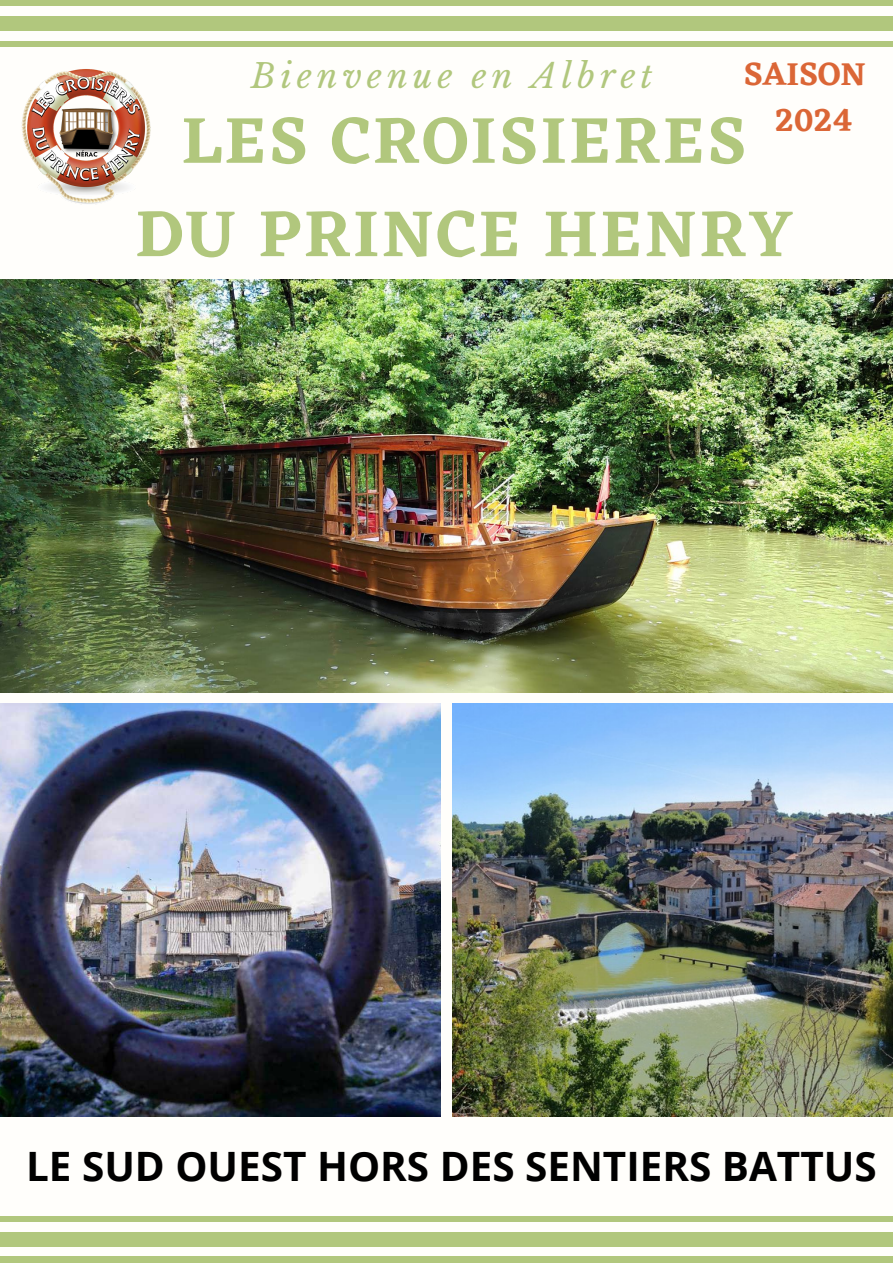
<style>
.page{position:relative;width:893px;height:1264px;background:#fff}
.page>*{position:absolute;margin:0;border:0;box-sizing:border-box;transform-origin:0 0}
.t1{font:600 67.35px/93.3px "Eczar";letter-spacing:.04em;color:#b1c77d;text-align:center}
.t2{font:700 40.5px "Open Sans";color:#000}
.t3{font:italic 33.15px "Libre Baskerville";letter-spacing:.15em;color:#b1c77d}
.t4{font:600 33px "Eczar";color:#db6636}
</style>
<div class="page">
<div style="left:0;top:0;width:892px;height:1262px;background:#fffefb"></div>
<img style="left:0;top:280px;width:892px;height:412px">
<img style="left:0;top:703px;width:441px;height:413px">
<img style="left:452px;top:703px;width:440px;height:413px">
<div style="left:0;top:1215px;width:892px;height:6px;background:#b1c77d"></div>
<div style="left:0;top:1256px;width:892px;height:6px;background:#b1c77d"></div>
<div style="left:0;top:1231px;width:892px;height:14px;background:#b1c77d"></div>
<div style="left:0;top:0;width:892px;height:6px;background:#b1c77d"></div>
<div style="left:0;top:41px;width:892px;height:6px;background:#b1c77d"></div>
<div style="left:0;top:16px;width:892px;height:14px;background:#b1c77d"></div>
<img style="left:22px;top:69px;width:129px;height:135px">
<p class="t3" style="left:251px;top:56px;width:403px">Bienvenue en Albret</p>
<p class="t4" style="left:743px;top:54px;width:124px">SAISON</p>
<p class="t4" style="left:774px;top:100px;width:79px">2024</p>
<p class="t1" style="left:135px;top:93px;width:658px">LES CROISIERES<br>DU PRINCE HENRY</p>
<p class="t2" style="left:26px;top:1137px;width:852px">LE SUD OUEST HORS DES SENTIERS BATTUS</p>
</div>
